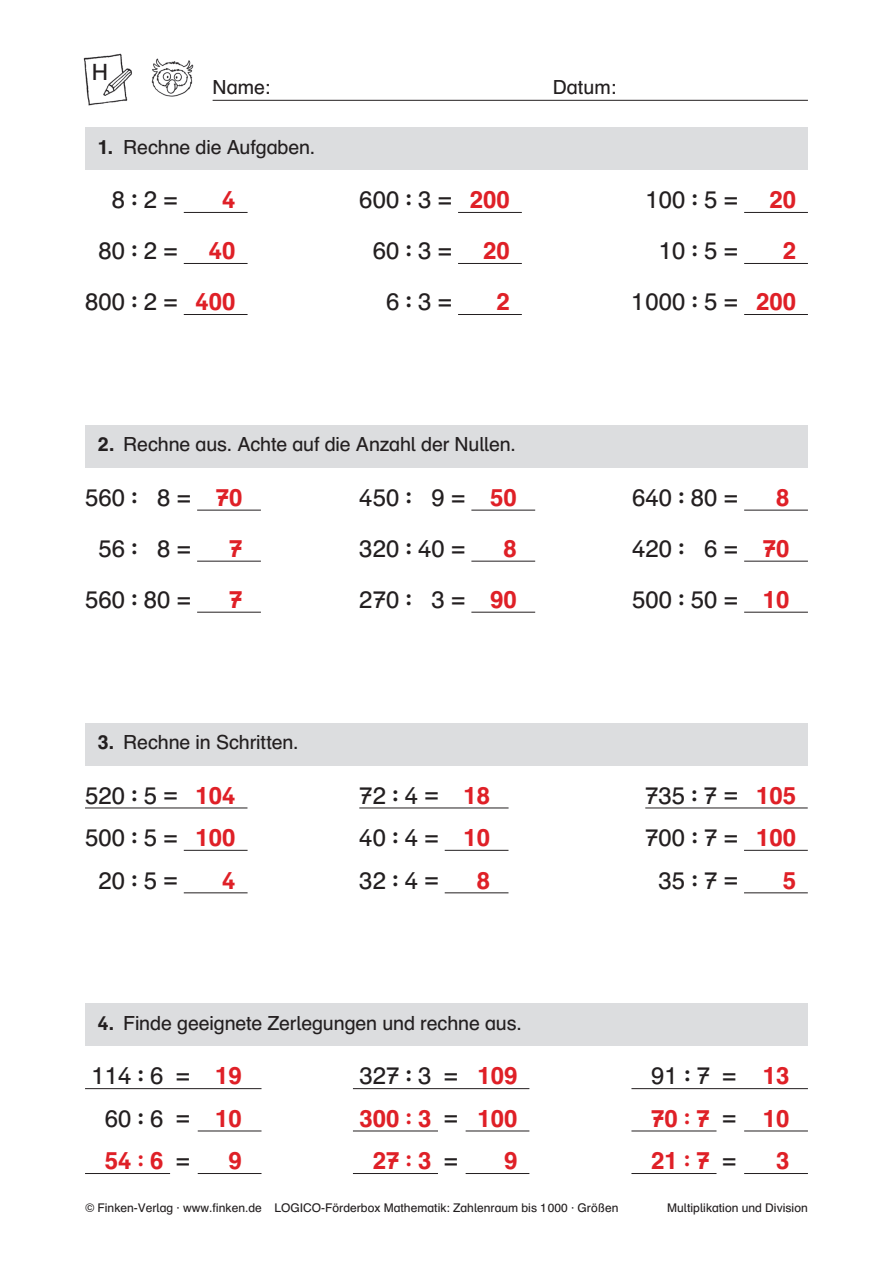
<style>
.page{position:relative;width:893px;height:1263px;background:#fff}
.page>*{position:absolute;margin:0;border:0;box-sizing:border-box;transform-origin:0 0}
.t1{font:500 24px "Finken Nord";color:#231f20}
.t2{font:700 24px "Finken Nord";color:#df2027}
.t3{font:500 22.5px "Finken Nord";color:#231f20}
.t4{font:500 19.5px "Finken Nord";letter-spacing:-.01em;color:#231f20}
.t5{font:500 12px "Finken Nord";color:#231f20}
.s1{font-weight:700}
.s2{font-family:"Futura T";font-weight:600}
</style>
<div class="page">
<hr style="left:213px;top:100px;width:595px;height:1px;background:#231f20">
<div style="left:85px;top:128px;width:723px;height:42px;background:#dcdddf"></div>
<div style="left:85px;top:425px;width:723px;height:43px;background:#dcdddf"></div>
<div style="left:85px;top:723px;width:723px;height:42px;background:#dcdddf"></div>
<div style="left:85px;top:1003px;width:723px;height:43px;background:#dcdddf"></div>
<hr style="left:184px;top:212px;width:64px;height:1px;background:#231f20">
<hr style="left:197px;top:510px;width:64px;height:1px;background:#231f20">
<hr style="left:458px;top:212px;width:64px;height:1px;background:#231f20">
<hr style="left:471px;top:510px;width:64px;height:1px;background:#231f20">
<hr style="left:744px;top:510px;width:64px;height:1px;background:#231f20">
<hr style="left:744px;top:212px;width:64px;height:1px;background:#231f20">
<hr style="left:184px;top:263px;width:64px;height:1px;background:#231f20">
<hr style="left:197px;top:561px;width:64px;height:1px;background:#231f20">
<hr style="left:184px;top:850px;width:64px;height:1px;background:#231f20">
<hr style="left:198px;top:1130px;width:63px;height:1px;background:#231f20">
<hr style="left:445px;top:850px;width:63px;height:1px;background:#231f20">
<hr style="left:353px;top:1130px;width:85px;height:1px;background:#231f20">
<hr style="left:466px;top:1130px;width:63px;height:1px;background:#231f20">
<hr style="left:744px;top:850px;width:64px;height:1px;background:#231f20">
<hr style="left:631px;top:1130px;width:85px;height:1px;background:#231f20">
<hr style="left:744px;top:1130px;width:64px;height:1px;background:#231f20">
<hr style="left:458px;top:263px;width:64px;height:1px;background:#231f20">
<hr style="left:471px;top:561px;width:64px;height:1px;background:#231f20">
<hr style="left:744px;top:561px;width:64px;height:1px;background:#231f20">
<hr style="left:744px;top:263px;width:64px;height:1px;background:#231f20">
<hr style="left:184px;top:314px;width:64px;height:1px;background:#231f20">
<hr style="left:197px;top:612px;width:64px;height:1px;background:#231f20">
<hr style="left:184px;top:892px;width:64px;height:1px;background:#231f20">
<hr style="left:85px;top:1173px;width:85px;height:1px;background:#231f20">
<hr style="left:198px;top:1173px;width:63px;height:1px;background:#231f20">
<hr style="left:445px;top:892px;width:63px;height:1px;background:#231f20">
<hr style="left:353px;top:1173px;width:85px;height:1px;background:#231f20">
<hr style="left:466px;top:1173px;width:63px;height:1px;background:#231f20">
<hr style="left:744px;top:892px;width:64px;height:1px;background:#231f20">
<hr style="left:631px;top:1173px;width:85px;height:1px;background:#231f20">
<hr style="left:744px;top:1173px;width:64px;height:1px;background:#231f20">
<hr style="left:458px;top:314px;width:64px;height:1px;background:#231f20">
<hr style="left:471px;top:612px;width:64px;height:1px;background:#231f20">
<hr style="left:744px;top:612px;width:64px;height:1px;background:#231f20">
<hr style="left:744px;top:314px;width:64px;height:1px;background:#231f20">
<hr style="left:85px;top:807px;width:162px;height:1px;background:#231f20">
<hr style="left:85px;top:1088px;width:176px;height:1px;background:#231f20">
<hr style="left:359px;top:807px;width:150px;height:1px;background:#231f20">
<hr style="left:353px;top:1088px;width:176px;height:1px;background:#231f20">
<hr style="left:645px;top:807px;width:163px;height:1px;background:#231f20">
<hr style="left:631px;top:1088px;width:177px;height:1px;background:#231f20">
<img style="left:151px;top:59px;width:42px;height:38px">
<img style="left:83px;top:53px;width:49px;height:53px">
<p class="t3" style="left:92px;top:58px;width:18px">H</p>
<p class="t4" style="left:213px;top:74px;width:59px">Name:</p>
<p class="t4" style="left:553px;top:74px;width:65px">Datum:</p>
<p class="t4" style="left:98px;top:135px;width:219px"><span class="s1">1.</span> Rechne die Aufgaben.</p>
<p class="t1" style="left:112px;top:185px;width:67px">8 <span class="s2">:</span> 2 =</p>
<p class="t2" style="left:222px;top:184px;width:15px">4</p>
<p class="t1" style="left:359px;top:185px;width:94px">600 <span class="s2">:</span> 3 =</p>
<p class="t2" style="left:470px;top:184px;width:42px">200</p>
<p class="t1" style="left:645px;top:185px;width:94px">100 <span class="s2">:</span> 5 =</p>
<p class="t2" style="left:769px;top:184px;width:28px">20</p>
<p class="t1" style="left:98px;top:236px;width:81px">80 <span class="s2">:</span> 2 =</p>
<p class="t2" style="left:209px;top:236px;width:28px">40</p>
<p class="t1" style="left:373px;top:236px;width:81px">60 <span class="s2">:</span> 3 =</p>
<p class="t2" style="left:483px;top:236px;width:28px">20</p>
<p class="t1" style="left:659px;top:236px;width:81px">10 <span class="s2">:</span> 5 =</p>
<p class="t2" style="left:783px;top:236px;width:15px">2</p>
<p class="t1" style="left:85px;top:287px;width:94px">800 <span class="s2">:</span> 2 =</p>
<p class="t2" style="left:196px;top:287px;width:42px">400</p>
<p class="t1" style="left:386px;top:287px;width:67px">6 <span class="s2">:</span> 3 =</p>
<p class="t2" style="left:496px;top:287px;width:15px">2</p>
<p class="t1" style="left:631px;top:287px;width:108px">1 000 <span class="s2">:</span> 5 =</p>
<p class="t2" style="left:756px;top:287px;width:42px">200</p>
<p class="t4" style="left:98px;top:432px;width:420px"><span class="s1">2.</span> Rechne aus. Achte auf die Anzahl der Nullen.</p>
<p class="t1" style="left:85px;top:483px;width:107px">560 <span class="s2">:</span> 8 =</p>
<p class="t2" style="left:216px;top:482px;width:28px">70</p>
<p class="t2" style="left:490px;top:482px;width:28px">50</p>
<p class="t2" style="left:776px;top:482px;width:15px">8</p>
<p class="t1" style="left:359px;top:483px;width:107px">450 <span class="s2">:</span> 9 =</p>
<p class="t1" style="left:632px;top:483px;width:107px">640 <span class="s2">:</span> 80 =</p>
<p class="t1" style="left:98px;top:534px;width:94px">56 <span class="s2">:</span> 8 =</p>
<p class="t2" style="left:229px;top:533px;width:15px">7</p>
<p class="t2" style="left:503px;top:533px;width:15px">8</p>
<p class="t2" style="left:763px;top:533px;width:28px">70</p>
<p class="t1" style="left:359px;top:534px;width:107px">320 <span class="s2">:</span> 40 =</p>
<p class="t1" style="left:632px;top:534px;width:107px">420 <span class="s2">:</span> 6 =</p>
<p class="t1" style="left:85px;top:585px;width:107px">560 <span class="s2">:</span> 80 =</p>
<p class="t2" style="left:229px;top:584px;width:15px">7</p>
<p class="t2" style="left:490px;top:584px;width:28px">90</p>
<p class="t2" style="left:763px;top:584px;width:28px">10</p>
<p class="t1" style="left:359px;top:585px;width:107px">270 <span class="s2">:</span> 3 =</p>
<p class="t1" style="left:632px;top:585px;width:107px">500 <span class="s2">:</span> 50 =</p>
<p class="t4" style="left:98px;top:730px;width:202px"><span class="s1">3.</span> Rechne in Schritten.</p>
<p class="t1" style="left:85px;top:780px;width:94px">520 <span class="s2">:</span> 5 =</p>
<p class="t2" style="left:196px;top:780px;width:42px">104</p>
<p class="t1" style="left:359px;top:780px;width:81px">72 <span class="s2">:</span> 4 =</p>
<p class="t2" style="left:463px;top:780px;width:28px">18</p>
<p class="t1" style="left:645px;top:780px;width:94px">735 <span class="s2">:</span> 7 =</p>
<p class="t2" style="left:756px;top:780px;width:42px">105</p>
<p class="t1" style="left:85px;top:823px;width:94px">500 <span class="s2">:</span> 5 =</p>
<p class="t2" style="left:196px;top:822px;width:42px">100</p>
<p class="t1" style="left:359px;top:823px;width:81px">40 <span class="s2">:</span> 4 =</p>
<p class="t2" style="left:463px;top:822px;width:28px">10</p>
<p class="t1" style="left:645px;top:823px;width:94px">700 <span class="s2">:</span> 7 =</p>
<p class="t2" style="left:756px;top:822px;width:42px">100</p>
<p class="t1" style="left:98px;top:865px;width:81px">20 <span class="s2">:</span> 5 =</p>
<p class="t2" style="left:222px;top:865px;width:15px">4</p>
<p class="t1" style="left:359px;top:865px;width:81px">32 <span class="s2">:</span> 4 =</p>
<p class="t2" style="left:477px;top:865px;width:15px">8</p>
<p class="t1" style="left:659px;top:865px;width:81px">35 <span class="s2">:</span> 7 =</p>
<p class="t2" style="left:783px;top:865px;width:15px">5</p>
<p class="t4" style="left:98px;top:1011px;width:426px"><span class="s1">4.</span> Finde geeignete Zerlegungen und rechne aus.</p>
<p class="t1" style="left:92px;top:1061px;width:100px">114 <span class="s2">:</span> 6 =</p>
<p class="t2" style="left:215px;top:1060px;width:28px">19</p>
<p class="t1" style="left:359px;top:1061px;width:100px">327 <span class="s2">:</span> 3 =</p>
<p class="t2" style="left:477px;top:1060px;width:42px">109</p>
<p class="t1" style="left:651px;top:1061px;width:86px">91 <span class="s2">:</span> 7 =</p>
<p class="t2" style="left:763px;top:1060px;width:28px">13</p>
<p class="t1" style="left:105px;top:1103px;width:86px">60 <span class="s2">:</span> 6 =</p>
<p class="t2" style="left:215px;top:1103px;width:28px">10</p>
<p class="t2" style="left:477px;top:1103px;width:42px">100</p>
<p class="t2" style="left:359px;top:1103px;width:74px">300 <span class="s2">:</span> 3</p>
<p class="t2" style="left:651px;top:1103px;width:60px">70 <span class="s2">:</span> 7</p>
<p class="t1" style="left:444px;top:1102px;width:16px">=</p>
<p class="t1" style="left:722px;top:1102px;width:16px">=</p>
<p class="t2" style="left:763px;top:1103px;width:28px">10</p>
<p class="t2" style="left:105px;top:1145px;width:60px">54 <span class="s2">:</span> 6</p>
<p class="t2" style="left:229px;top:1145px;width:15px">9</p>
<p class="t2" style="left:373px;top:1145px;width:60px">27 <span class="s2">:</span> 3</p>
<p class="t2" style="left:651px;top:1145px;width:60px">21 <span class="s2">:</span> 7</p>
<p class="t2" style="left:504px;top:1145px;width:15px">9</p>
<p class="t1" style="left:176px;top:1144px;width:16px">=</p>
<p class="t1" style="left:444px;top:1144px;width:16px">=</p>
<p class="t1" style="left:722px;top:1144px;width:16px">=</p>
<p class="t2" style="left:776px;top:1145px;width:15px">3</p>
<p class="t5" style="left:85px;top:1200px;width:535px">© Finken-Verlag · www.finken.de LOGICO-Förderbox Mathematik: Zahlenraum bis 1000 · Größen</p>
<p class="t5" style="left:667px;top:1200px;width:142px">Multiplikation und Division</p>
</div>
